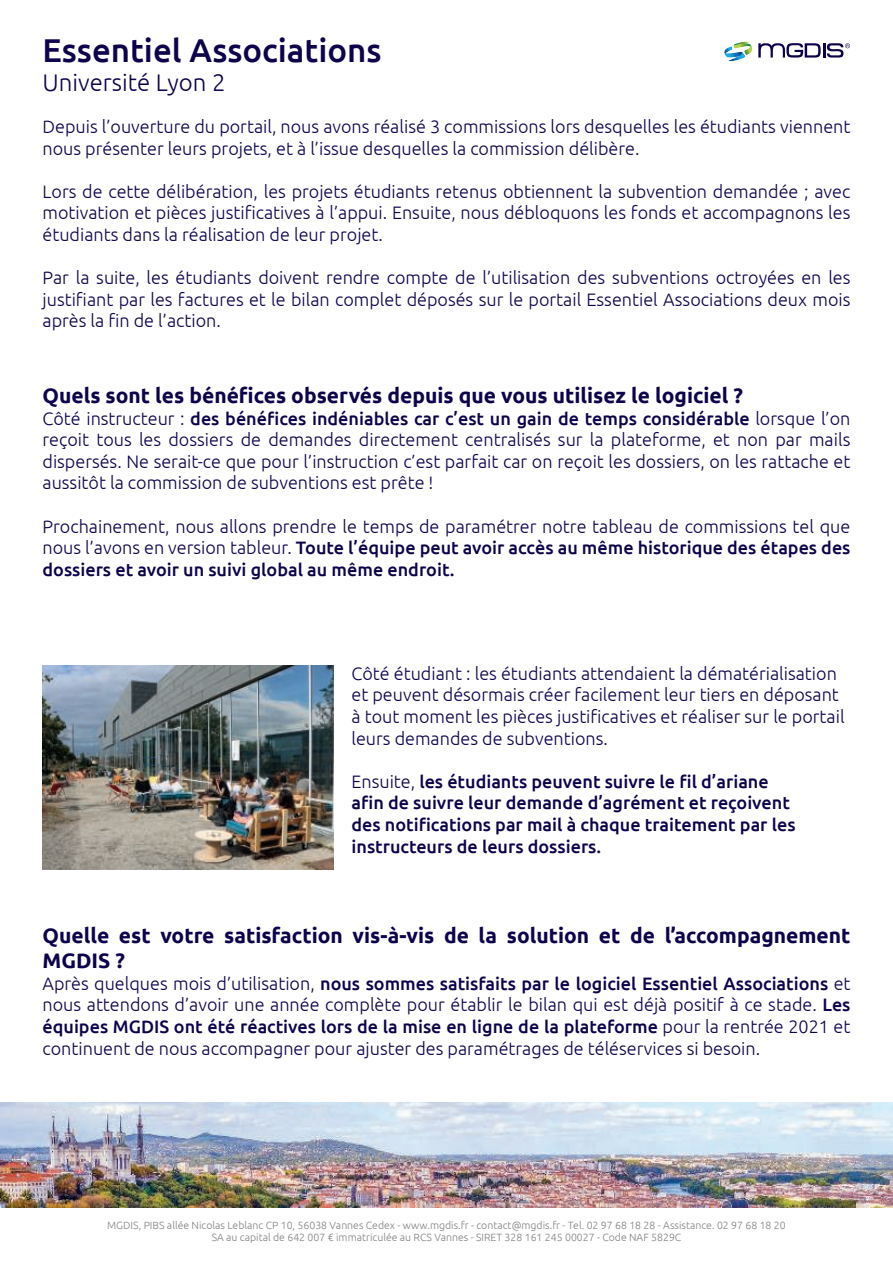
<style>
.page{position:relative;width:893px;height:1263px;background:#fff}
.page>*{position:absolute;margin:0;border:0;box-sizing:border-box;transform-origin:0 0}
.t1{font:500 33px "Ubuntu";color:#0c034c}
.t2{font:300 24px "Ubuntu";color:#0c034c}
.t3{font:700 21px/25.2px "Ubuntu";color:#0c034c}
.t4{font:300 18px/21.6px "Ubuntu";color:#0c034c;text-align:justify}
.t5{font:500 18px/21.6px "Ubuntu";color:#0c034c}
.t6{font:300 10.5px/12.6px "Ubuntu";color:#808285;text-align:center}
.s1{font-weight:500}
.s2{font-weight:300}
</style>
<div class="page">
<img style="left:43px;top:666px;width:290px;height:204px">
<svg style="left:724px;top:42px;width:126px;height:20px"></svg>
<img style="left:0;top:1102px;width:893px;height:106px">
<h1 class="t1" style="left:43px;top:36px;width:341px">Essentiel Associations</h1>
<h2 class="t2" style="left:43px;top:72px;width:185px">Université Lyon 2</h2>
<p class="t4" style="left:43px;top:117px;width:809px">Depuis l’ouverture du portail, nous avons réalisé 3 commissions lors desquelles les étudiants viennent nous présenter leurs projets, et à l’issue desquelles la commission délibère.</p>
<p class="t4" style="left:43px;top:182px;width:809px">Lors de cette délibération, les projets étudiants retenus obtiennent la subvention demandée ; avec motivation et pièces justificatives à l’appui. Ensuite, nous débloquons les fonds et accompagnons les étudiants dans la réalisation de leur projet.</p>
<p class="t4" style="left:43px;top:268px;width:809px">Par la suite, les étudiants doivent rendre compte de l’utilisation des subventions octroyées en les justifiant par les factures et le bilan complet déposés sur le portail Essentiel Associations deux mois après la fin de l’action.</p>
<p class="t3" style="left:43px;top:383px;width:702px">Quels sont les bénéfices observés depuis que vous utilisez le logiciel ?</p>
<p class="t4" style="left:43px;top:409px;width:809px">Côté instructeur : <span class="s1">des bénéfices indéniables car c’est un gain de temps considérable</span> lorsque l’on reçoit tous les dossiers de demandes directement centralisés sur la plateforme, et non par mails dispersés. Ne serait-ce que pour l’instruction c’est parfait car on reçoit les dossiers, on les rattache et aussitôt la commission de subventions est prête !</p>
<p class="t4" style="left:43px;top:517px;width:809px">Prochainement, nous allons prendre le temps de paramétrer notre tableau de commissions tel que nous l’avons en version tableur. <span class="s1">Toute l’équipe peut avoir accès au même historique des étapes des dossiers et avoir un suivi global au même endroit.</span></p>
<p class="t4" style="left:351px;top:664px;width:495px;text-align:left">Côté étudiant : les étudiants attendaient la dématérialisation et peuvent désormais créer facilement leur tiers en déposant à tout moment les pièces justificatives et réaliser sur le portail leurs demandes de subventions.</p>
<p class="t5" style="left:351px;top:770px;width:446px"><span class="s2">Ensuite,</span> les étudiants peuvent suivre le fil d’ariane afin de suivre leur demande d’agrément et reçoivent des notifications par mail à chaque traitement par les instructeurs de leurs dossiers.</p>
<p class="t3" style="left:43px;top:924px;width:809px">Quelle est votre satisfaction vis-à-vis de la solution et de l’accompagnement<br>MGDIS ?</p>
<p class="t4" style="left:43px;top:974px;width:809px">Après quelques mois d’utilisation, <span class="s1">nous sommes satisfaits par le logiciel Essentiel Associations</span> et nous attendons d’avoir une année complète pour établir le bilan qui est déjà positif à ce stade. <span class="s1">Les équipes MGDIS ont été réactives lors de la mise en ligne de la plateforme</span> pour la rentrée 2021 et continuent de nous accompagner pour ajuster des paramétrages de téléservices si besoin.</p>
<p class="t6" style="left:107px;top:1219px;width:680px">MGDIS, PIBS allée Nicolas Leblanc CP 10, 56038 Vannes Cedex - www.mgdis.fr - contact@mgdis.fr - Tel. 02 97 68 18 28 - Assistance. 02 97 68 18 20<br>SA au capital de 642 007 € immatriculée au RCS Vannes - SIRET 328 161 245 00027 - Code NAF 5829C</p>
</div>
